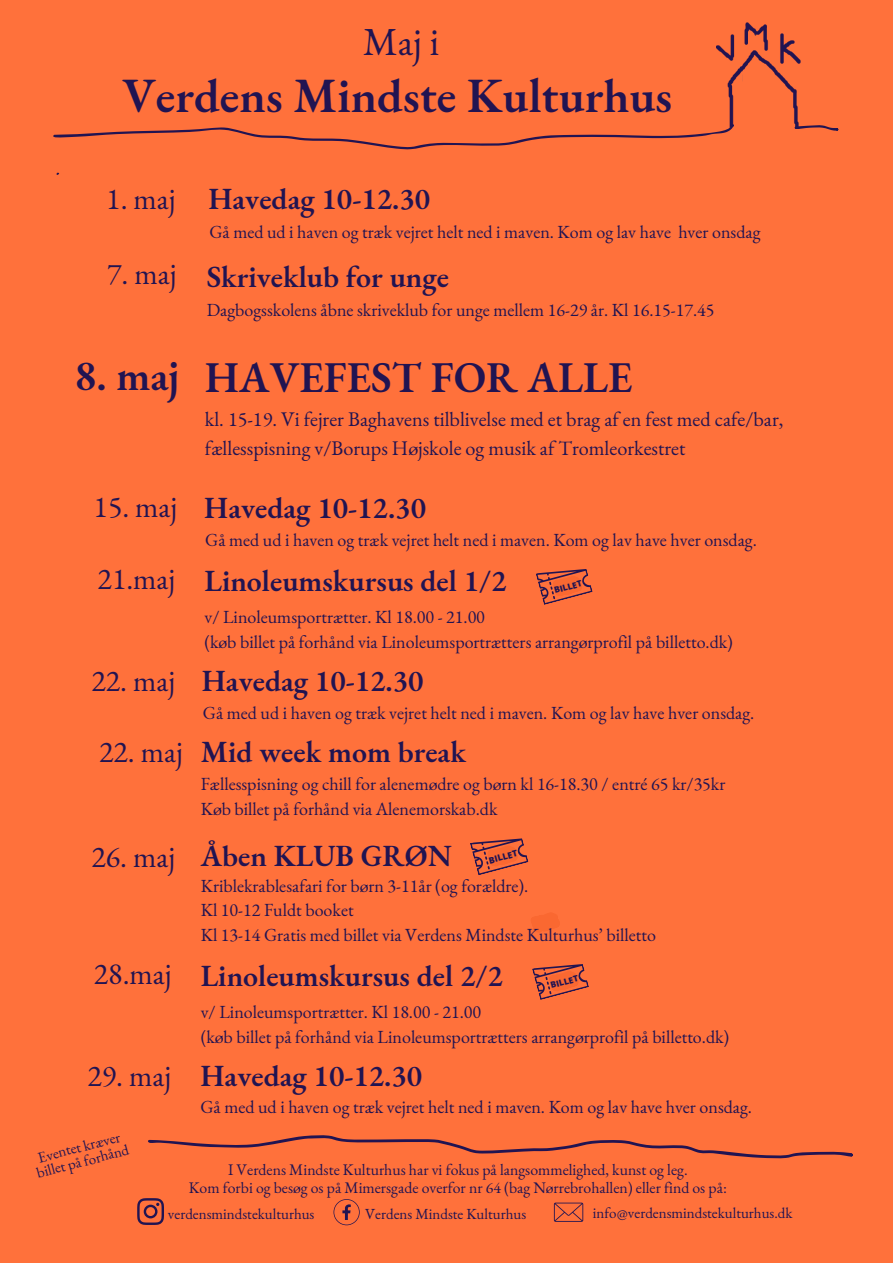
<style>
.page{position:relative;width:893px;height:1263px;background:#ff713b}
.page>*{position:absolute;margin:0;border:0;box-sizing:border-box;transform-origin:0 0}
.t1{font:600 48px "EB Garamond";color:#211452}
.t2{font:600 42.75px "EB Garamond";color:#211452}
.t3{font:38.62px "EB Garamond";color:#211452}
.t4{font:600 30px "EB Garamond";color:#211452}
.t5{font:30px "EB Garamond";color:#211452}
.t6{font:20.25px/28.1px "EB Garamond";color:#211452}
.t7{font:18px "EB Garamond";color:#211452}
.t8{font:15.75px "EB Garamond";color:#211452}
.t9{font:15px "EB Garamond";color:#211452}
.t10{font:14.92px "EB Garamond";color:#211452}
.t11{font:800 8.77px "Open Sans";color:#211452}
.t12{font:800 8.48px "Open Sans";color:#211452}
</style>
<div class="page">
<img style="left:716px;top:22px;width:84px;height:103px">
<svg style="left:137px;top:1198px;width:27px;height:27px"></svg>
<svg style="left:333px;top:1199px;width:27px;height:26px"></svg>
<svg style="left:554px;top:1202px;width:29px;height:20px"></svg>
<svg style="left:53px;top:124px;width:681px;height:25px"></svg>
<svg style="left:794px;top:125px;width:44px;height:6px"></svg>
<svg style="left:148px;top:1135px;width:705px;height:23px"></svg>
<svg style="left:536px;top:569px;width:57px;height:36px"></svg>
<svg style="left:470px;top:838px;width:58px;height:37px"></svg>
<svg style="left:532px;top:964px;width:57px;height:36px"></svg>
<h1 class="t3" style="left:363px;top:16px;width:78px">Maj i</h1>
<p class="t1" style="left:122px;top:64px;width:551px">Verdens Mindste Kulturhus</p>
<h5 class="t5" style="left:106px;top:179px;width:71px">1. maj</h5>
<h6 class="t4" style="left:208px;top:179px;width:223px">Havedag 10-12.30</h6>
<h2 class="t5" style="left:107px;top:254px;width:71px">7. maj</h2>
<p class="t7" style="left:209px;top:220px;width:552px">Gå med ud i haven og træk vejret helt ned i maven. Kom og lav have hver onsdag</p>
<h5 class="t4" style="left:207px;top:256px;width:244px">Skriveklub for unge</h5>
<p class="t7" style="left:207px;top:298px;width:509px">Dagbogsskolens åbne skriveklub for unge mellem 16-29 år. Kl 16.15-17.45</p>
<p class="t2" style="left:74px;top:347px;width:106px">8. maj</p>
<p class="t2" style="left:205px;top:349px;width:429px">HAVEFEST FOR ALLE</p>
<p class="t6" style="left:205px;top:405px;width:580px">kl. 15-19. Vi fejrer Baghavens tilblivelse med et brag af en fest med cafe/bar, fællesspisning v/Borups Højskole og musik af Tromleorkestret</p>
<p class="t5" style="left:94px;top:487px;width:85px">15. maj</p>
<h5 class="t4" style="left:204px;top:487px;width:223px">Havedag 10-12.30</h5>
<p class="t7" style="left:205px;top:528px;width:553px">Gå med ud i haven og træk vejret helt ned i maven. Kom og lav have hver onsdag.</p>
<p class="t5" style="left:98px;top:559px;width:79px">21.maj</p>
<p class="t4" style="left:204px;top:561px;width:304px">Linoleumskursus del 1/2</p>
<p class="t12" style="left:553px;top:585px;width:30px;rotate:-15deg">BILLET</p>
<p class="t7" style="left:204px;top:605px;width:282px">v/ Linoleumsportrætter. Kl 18.00 - 21.00</p>
<h5 class="t7" style="left:204px;top:630px;width:530px">(køb billet på forhånd via Linoleumsportrætters arrangørprofil på billetto.dk)</h5>
<h5 class="t5" style="left:91px;top:661px;width:85px">22. maj</h5>
<h6 class="t4" style="left:202px;top:661px;width:223px">Havedag 10-12.30</h6>
<p class="t7" style="left:203px;top:701px;width:553px">Gå med ud i haven og træk vejret helt ned i maven. Kom og lav have hver onsdag.</p>
<p class="t5" style="left:99px;top:732px;width:85px">22. maj</p>
<h5 class="t4" style="left:201px;top:732px;width:267px">Mid week mom break</h5>
<p class="t7" style="left:201px;top:772px;width:526px">Fællesspisning og chill for alenemødre og børn kl 16-18.30 / entré 65 kr/35kr</p>
<h6 class="t7" style="left:201px;top:797px;width:298px">Køb billet på forhånd via Alenemorskab.dk</h6>
<p class="t5" style="left:91px;top:837px;width:85px">26. maj</p>
<h5 class="t4" style="left:201px;top:836px;width:252px">Åben KLUB GRØN</h5>
<p class="t11" style="left:487px;top:854px;width:31px;rotate:-15deg">BILLET</p>
<p class="t7" style="left:201px;top:873px;width:329px">Kriblekrablesafari for børn 3-11år (og forældre).</p>
<h6 class="t7" style="left:201px;top:898px;width:154px">Kl 10-12 Fuldt booket</h6>
<p class="t7" style="left:201px;top:923px;width:457px">Kl 13-14 Gratis med billet via Verdens Mindste Kulturhus’ billetto</p>
<p class="t5" style="left:94px;top:954px;width:79px">28.maj</p>
<p class="t4" style="left:201px;top:956px;width:304px">Linoleumskursus del 2/2</p>
<p class="t12" style="left:549px;top:980px;width:30px;rotate:-15deg">BILLET</p>
<h6 class="t7" style="left:201px;top:1000px;width:282px">v/ Linoleumsportrætter. Kl 18.00 - 21.00</h6>
<h5 class="t7" style="left:201px;top:1025px;width:530px">(køb billet på forhånd via Linoleumsportrætters arrangørprofil på billetto.dk)</h5>
<h6 class="t5" style="left:87px;top:1055px;width:85px">29. maj</h6>
<p class="t4" style="left:200px;top:1056px;width:223px">Havedag 10-12.30</p>
<p class="t10" style="left:36px;top:1148px;width:86px;rotate:-15deg">Eventet kræver</p>
<h6 class="t10" style="left:34px;top:1164px;width:96px;rotate:-15deg">billet på forhånd</h6>
<p class="t7" style="left:200px;top:1095px;width:553px">Gå med ud i haven og træk vejret helt ned i maven. Kom og lav have hver onsdag.</p>
<h3 class="t8" style="left:228px;top:1159px;width:461px">I Verdens Mindste Kulturhus har vi fokus på langsommelighed, kunst og leg.</h3>
<h5 class="t8" style="left:189px;top:1177px;width:539px">Kom forbi og besøg os på Mimersgade overfor nr 64 (bag Nørrebrohallen) eller find os på:</h5>
<p class="t9" style="left:593px;top:1202px;width:201px">info@verdensmindstekulturhus.dk</p>
<h6 class="t9" style="left:168px;top:1203px;width:148px">verdensmindstekulturhus</h6>
<h6 class="t9" style="left:365px;top:1203px;width:163px">Verdens Mindste Kulturhus</h6>
</div>
